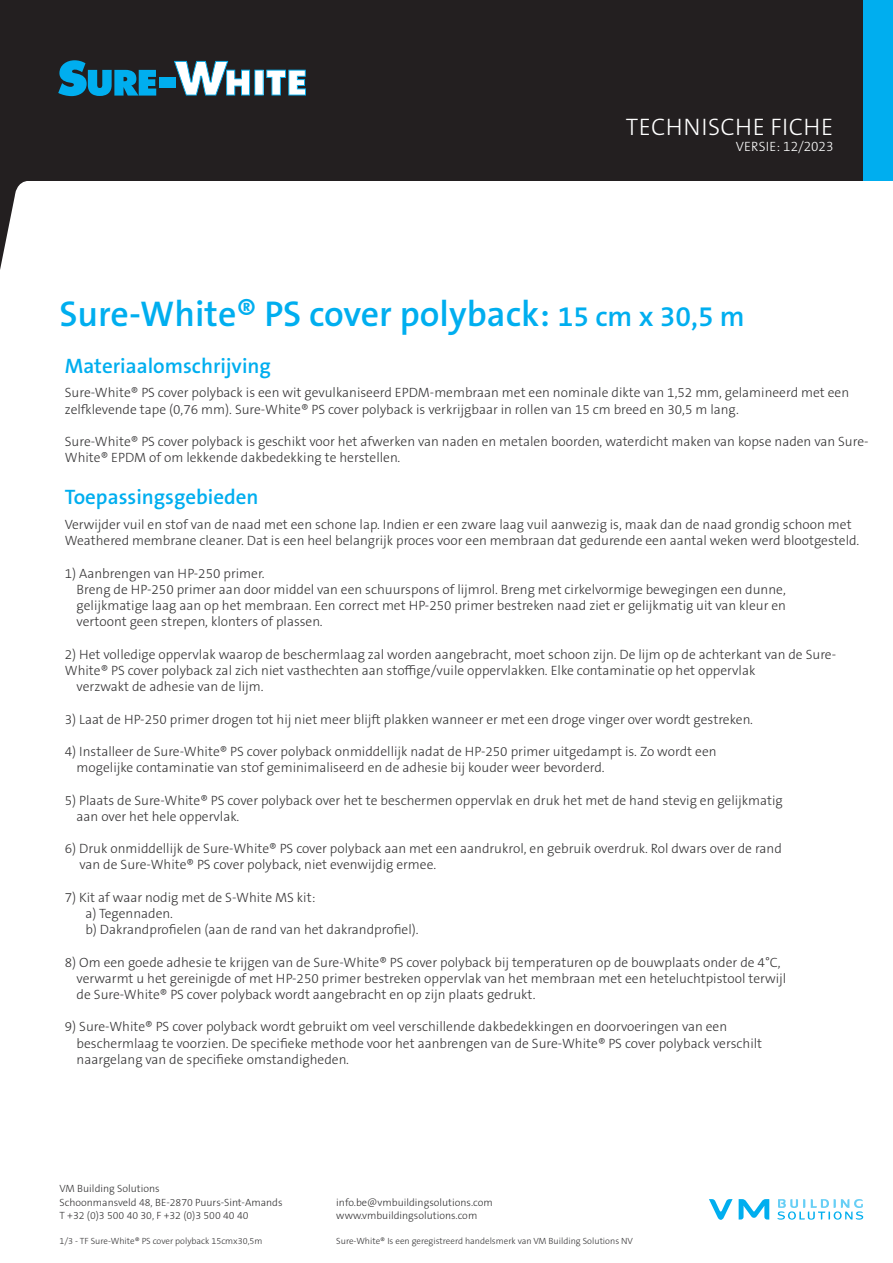
<style>
.page{position:relative;width:893px;height:1263px;background:#fff}
.page>*{position:absolute;margin:0;border:0;box-sizing:border-box;transform-origin:0 0}
.NAME_OF_PRODUCT{font:600 36px "The Sans B W6";color:#00aeef}
.t1{font:300 24px "The Sans B W3";letter-spacing:.015em;color:#fff}
.SECTION{font:600 21px "The Sans B W6";color:#00aeef}
.BODY{font:300 13.5px/16.2px "The Sans B W3";color:#363536}
.t2{font:300 13.5px "The Sans B W3";letter-spacing:.01em;color:#fff}
.t3{font:300 10.5px/13.5px "The Sans B W3";color:#363536}
.t4{font:300 9px "The Sans B W3";color:#363536}
.s1{font-size:28.5px}
</style>
<div class="page">
<div style="left:0;top:0;width:886px;height:181px;background:#231f20"></div>
<div style="left:863px;top:0;width:30px;height:181px;background:#00aeef"></div>
<svg style="left:709px;top:1199px;width:60px;height:21px"></svg>
<svg style="left:777px;top:1199px;width:86px;height:21px"></svg>
<svg style="left:1px;top:181px;width:26px;height:84px"></svg>
<hr style="left:0;top:181px;width:1px;height:89px;background:#231f20">
<svg style="left:174px;top:61px;width:132px;height:34px"></svg>
<svg style="left:58px;top:60px;width:98px;height:36px"></svg>
<div style="left:160px;top:78px;width:16px;height:10px;background:#00aeef"></div>
<h2 class="t1" style="left:626px;top:111px;width:209px">TECHNISCHE FICHE</h2>
<p class="t2" style="left:736px;top:138px;width:99px">VERSIE: 12/2023</p>
<p class="NAME_OF_PRODUCT" style="left:60px;top:291px;width:687px">Sure-White® PS cover polyback: <span class="s1">15 cm x 30,5 m</span></p>
<p class="SECTION" style="left:65px;top:352px;width:208px">Materiaalomschrijving</p>
<p class="BODY" style="left:65px;top:385px;width:786px">Sure-White® PS cover polyback is een wit gevulkaniseerd EPDM-membraan met een nominale dikte van 1,52 mm, gelamineerd met een zelfklevende tape (0,76 mm). Sure-White® PS cover polyback is verkrijgbaar in rollen van 15 cm breed en 30,5 m lang.</p>
<p class="BODY" style="left:65px;top:433px;width:805px">Sure-White® PS cover polyback is geschikt voor het afwerken van naden en metalen boorden, waterdicht maken van kopse naden van Sure-<br>White® EPDM of om lekkende dakbedekking te herstellen.</p>
<p class="SECTION" style="left:65px;top:484px;width:195px">Toepassingsgebieden</p>
<p class="BODY" style="left:65px;top:517px;width:788px">Verwijder vuil en stof van de naad met een schone lap. Indien er een zware laag vuil aanwezig is, maak dan de naad grondig schoon met</p>
<p class="BODY" style="left:65px;top:533px;width:796px">Weathered membrane cleaner. Dat is een heel belangrijk proces voor een membraan dat gedurende een aantal weken werd blootgesteld.</p>
<p class="BODY" style="left:77px;top:565px;width:711px;text-indent:-12px">1) Aanbrengen van HP-250 primer.<br>Breng de HP-250 primer aan door middel van een schuurspons of lijmrol. Breng met cirkelvormige bewegingen een dunne,</p>
<p class="BODY" style="left:77px;top:598px;width:711px">gelijkmatige laag aan op het membraan. Een correct met HP-250 primer bestreken naad ziet er gelijkmatig uit van kleur en</p>
<p class="BODY" style="left:77px;top:614px;width:248px">vertoont geen strepen, klonters of plassen.</p>
<p class="BODY" style="left:65px;top:646px;width:773px">2) Het volledige oppervlak waarop de beschermlaag zal worden aangebracht, moet schoon zijn. De lijm op de achterkant van de Sure-<br>White® PS cover polyback zal zich niet vasthechten aan stoffige/vuile oppervlakken. Elke contaminatie op het oppervlak</p>
<p class="BODY" style="left:77px;top:679px;width:188px">verzwakt de adhesie van de lijm.</p>
<p class="BODY" style="left:65px;top:711px;width:690px">3) Laat de HP-250 primer drogen tot hij niet meer blijft plakken wanneer er met een droge vinger over wordt gestreken.</p>
<p class="BODY" style="left:65px;top:743px;width:653px">4) Installeer de Sure-White® PS cover polyback onmiddellijk nadat de HP-250 primer uitgedampt is. Zo wordt een</p>
<p class="BODY" style="left:77px;top:760px;width:530px">mogelijke contaminatie van stof geminimaliseerd en de adhesie bij kouder weer bevorderd.</p>
<p class="BODY" style="left:65px;top:792px;width:719px">5) Plaats de Sure-White® PS cover polyback over het te beschermen oppervlak en druk het met de hand stevig en gelijkmatig</p>
<p class="BODY" style="left:77px;top:808px;width:164px">aan over het hele oppervlak.</p>
<p class="BODY" style="left:65px;top:841px;width:718px">6) Druk onmiddellijk de Sure-White® PS cover polyback aan met een aandrukrol, en gebruik overdruk. Rol dwars over de rand</p>
<p class="BODY" style="left:80px;top:857px;width:358px">van de Sure-White® PS cover polyback, niet evenwijdig ermee.</p>
<p class="BODY" style="left:65px;top:889px;width:252px">7) Kit af waar nodig met de S-White MS kit:</p>
<p class="BODY" style="left:85px;top:905px;width:89px">a) Tegennaden.</p>
<p class="BODY" style="left:85px;top:922px;width:335px">b) Dakrandprofielen (aan de rand van het dakrandprofiel).</p>
<p class="BODY" style="left:65px;top:954px;width:717px">8) Om een goede adhesie te krijgen van de Sure-White® PS cover polyback bij temperaturen op de bouwplaats onder de 4°C,</p>
<p class="BODY" style="left:77px;top:970px;width:711px">verwarmt u het gereinigde of met HP-250 primer bestreken oppervlak van het membraan met een heteluchtpistool terwijl</p>
<p class="BODY" style="left:77px;top:986px;width:460px">de Sure-White® PS cover polyback wordt aangebracht en op zijn plaats gedrukt.</p>
<p class="BODY" style="left:65px;top:1019px;width:664px">9) Sure-White® PS cover polyback wordt gebruikt om veel verschillende dakbedekkingen en doorvoeringen van een</p>
<p class="BODY" style="left:77px;top:1035px;width:687px">beschermlaag te voorzien. De specifieke methode voor het aanbrengen van de Sure-White® PS cover polyback verschilt</p>
<p class="BODY" style="left:77px;top:1051px;width:274px">naargelang van de specifieke omstandigheden.</p>
<p class="t3" style="left:60px;top:1182px;width:225px">VM Building Solutions<br>Schoonmansveld 48, BE-2870 Puurs-Sint-Amands<br>T +32 (0)3 500 40 30, F +32 (0)3 500 40 40</p>
<p class="t4" style="left:60px;top:1235px;width:205px">1/3 - TF Sure-White® PS cover polyback 15cmx30,5m</p>
<p class="t3" style="left:336px;top:1196px;width:158px">info.be@vmbuildingsolutions.com www.vmbuildingsolutions.com</p>
<p class="t4" style="left:336px;top:1235px;width:298px">Sure-White® Is een geregistreerd handelsmerk van VM Building Solutions NV</p>
</div>
